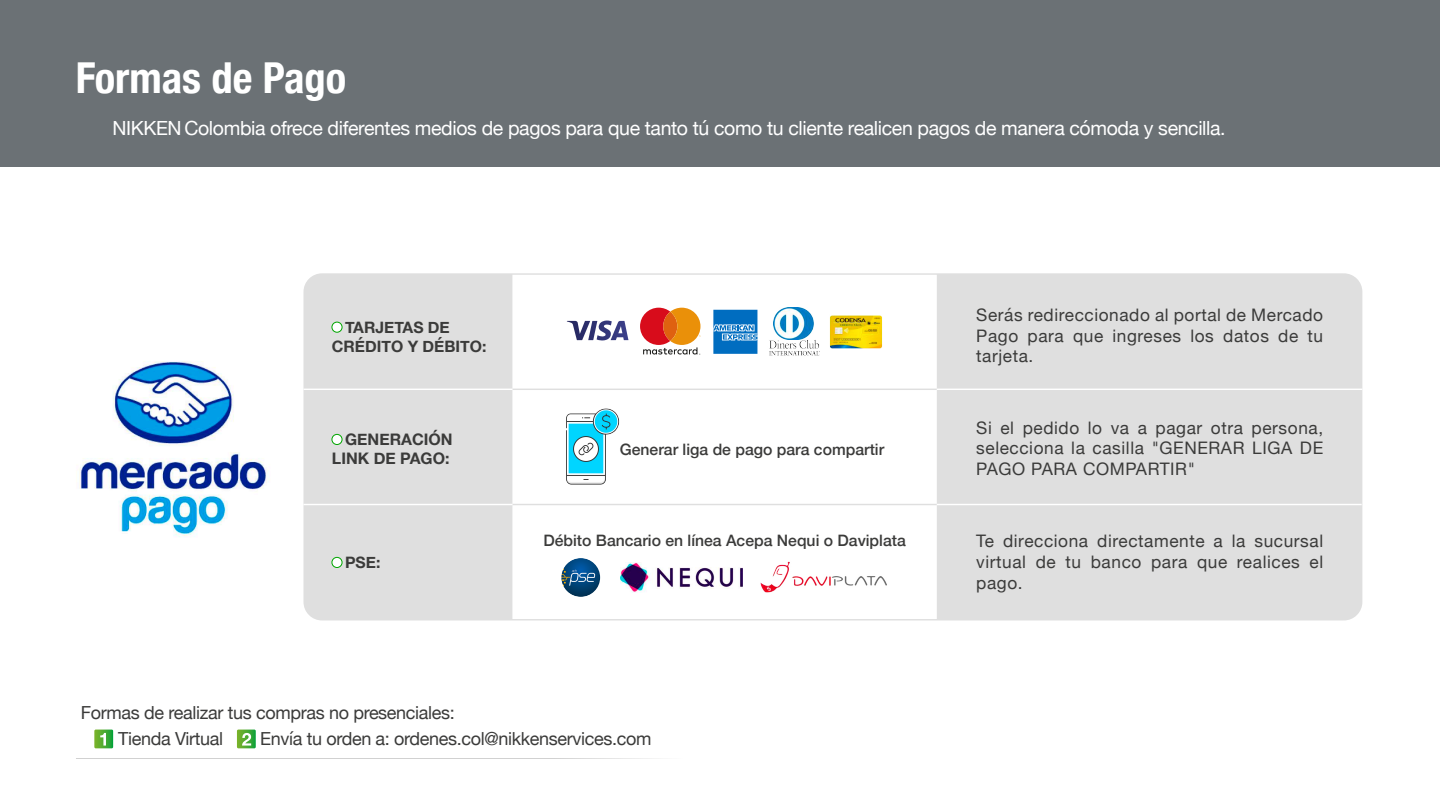
<style>
.page{position:relative;width:1440px;height:810px;background:#fff}
.page>*{position:absolute;margin:0;border:0;box-sizing:border-box;transform-origin:0 0}
.t1{font:700 condensed 42.67px "Helvetica Neue";color:#fff}
.t2{font:19.5px "Helvetica Neue";letter-spacing:-.02em;color:#fff}
.t3{font:18px/26.2px "Helvetica Neue";letter-spacing:-.02em;color:#3b3b3a}
.t4{font:17.25px/20.7px "Helvetica Neue";letter-spacing:.035em;color:#3b3b3a;text-align:justify}
.t5{font:700 15.9px/19.1px "Helvetica Neue";color:#3b3b3a;text-align:right}
.t6{font:500 15.75px "Helvetica Neue";color:#3b3b3a}
.t7{font:700 15.75px/18.9px "Helvetica Neue";color:#3b3b3a}
</style>
<div class="page">
<img style="left:78px;top:361px;width:192px;height:176px">
<div style="left:0;top:0;width:1440px;height:166px;background:#6b7175"></div>
<div style="left:937px;top:275px;width:425px;height:345px;background:#dfdfdf"></div>
<div style="left:305px;top:275px;width:207px;height:345px;background:#dfdfdf"></div>
<hr style="left:512px;top:389px;width:425px;height:1px;background:#dfdfdf">
<hr style="left:512px;top:504px;width:425px;height:1px;background:#dfdfdf">
<hr style="left:304px;top:389px;width:208px;height:1px;background:#fff">
<hr style="left:304px;top:504px;width:208px;height:1px;background:#fff">
<hr style="left:937px;top:389px;width:425px;height:1px;background:#fff">
<hr style="left:937px;top:504px;width:425px;height:1px;background:#fff">
<div style="left:332px;top:322px;width:10px;height:10px;background:#fff;border-radius:50%"></div>
<div style="left:332px;top:322px;width:10px;height:11px;border:1px solid #00a600;border-radius:50%"></div>
<div style="left:332px;top:434px;width:10px;height:11px;background:#fff;border-radius:50%"></div>
<div style="left:332px;top:434px;width:10px;height:11px;border:1px solid #00a600;border-radius:50%"></div>
<div style="left:332px;top:557px;width:10px;height:11px;background:#fff;border-radius:50%"></div>
<div style="left:332px;top:557px;width:10px;height:11px;border:1px solid #00a600;border-radius:50%"></div>
<svg style="left:94px;top:730px;width:19px;height:18px"></svg>
<svg style="left:237px;top:730px;width:19px;height:18px"></svg>
<svg style="left:76px;top:758px;width:581px;height:1px"></svg>
<svg style="left:640px;top:308px;width:61px;height:47px"></svg>
<svg style="left:713px;top:310px;width:44px;height:44px;background:#2682c9"></svg>
<svg style="left:567px;top:321px;width:61px;height:20px"></svg>
<img style="left:769px;top:339px;width:51px;height:17px">
<img style="left:773px;top:307px;width:41px;height:32px">
<img style="left:830px;top:315px;width:52px;height:34px">
<img style="left:566px;top:408px;width:54px;height:77px">
<img style="left:561px;top:558px;width:39px;height:39px;border-radius:19px">
<img style="left:620px;top:562px;width:123px;height:31px">
<img style="left:760px;top:561px;width:127px;height:32px">
<h1 class="t1" style="left:76px;top:42px;width:272px">Formas de Pago</h1>
<p class="t2" style="left:112px;top:114px;width:1115px">NIKKEN Colombia ofrece diferentes medios de pagos para que tanto tú como tu cliente realicen pagos de manera cómoda y sencilla.</p>
<p class="t7" style="left:332px;top:318px;width:156px;text-indent:13px">TARJETAS DE<br>CRÉDITO Y DÉBITO:</p>
<p class="t5" style="left:332px;top:430px;width:122px">GENERACIÓN<br>LINK DE PAGO:</p>
<p class="t7" style="left:345px;top:553px;width:37px">PSE:</p>
<p class="t6" style="left:620px;top:437px;width:266px">Generar liga de pago para compartir</p>
<p class="t6" style="left:543px;top:528px;width:364px">Débito Bancario en línea Acepa Nequi o Daviplata</p>
<p class="t3" style="left:118px;top:700px;width:338px;text-indent:-37px">Formas de realizar tus compras no presenciales:<br>Tienda Virtual</p>
<p class="t3" style="left:260px;top:726px;width:393px">Envía tu orden a: ordenes.col@nikkenservices.com</p>
<p class="t4" style="left:976px;top:305px;width:348px">Serás redireccionado al portal de Mercado Pago para que ingreses los datos de tu tarjeta.</p>
<p class="t4" style="left:976px;top:418px;width:348px">Si el pedido lo va a pagar otra persona, selecciona la casilla "GENERAR LIGA DE PAGO PARA COMPARTIR"</p>
<p class="t4" style="left:976px;top:532px;width:348px">Te direcciona directamente a la sucursal virtual de tu banco para que realices el pago.</p>
</div>
